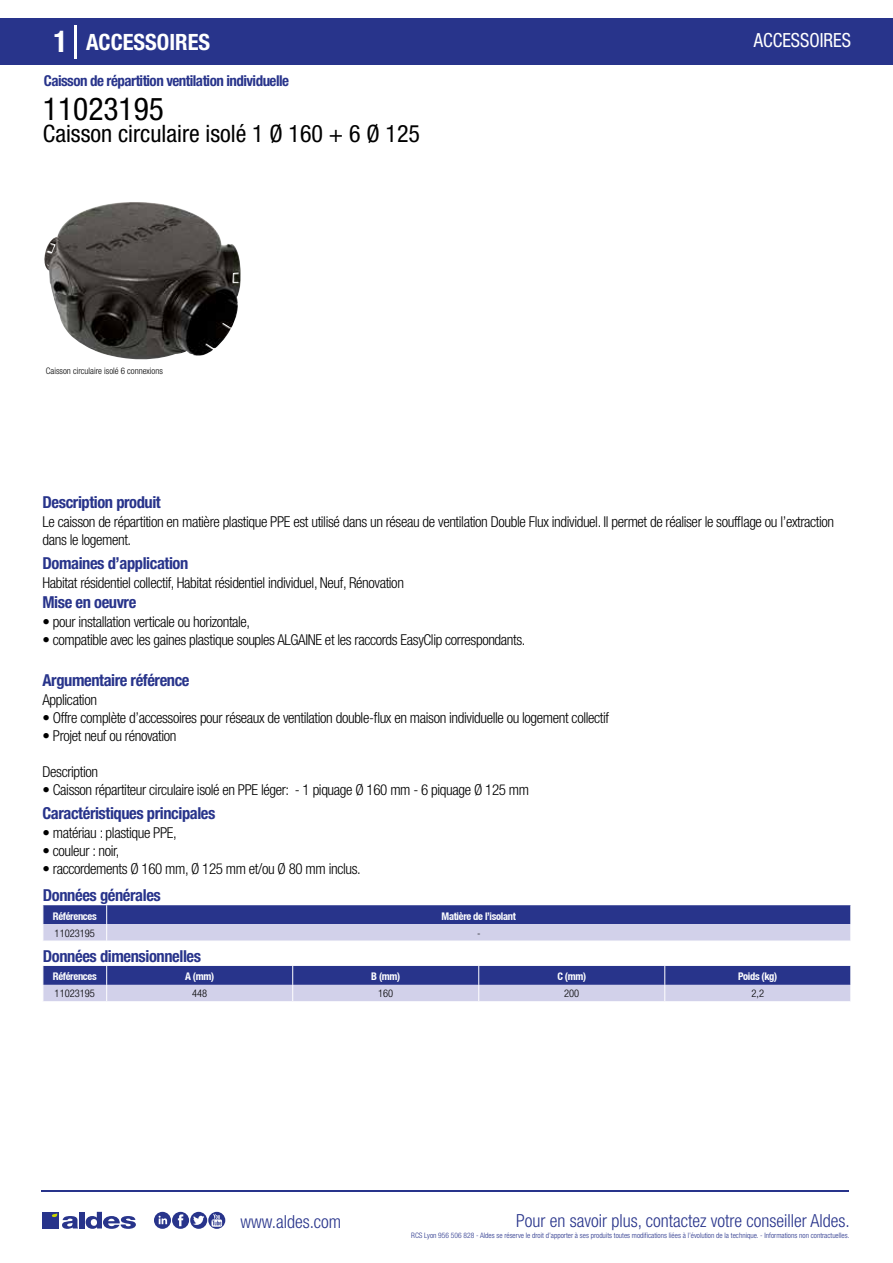
<style>
.page{position:relative;width:893px;height:1263px;background:#fff}
.page>*{position:absolute;margin:0;border:0;box-sizing:border-box;transform-origin:0 0}
.t1{font:condensed 31.5px "Helvetica Neue LT Std";color:#000}
.t2{font:condensed 24px "Helvetica Neue LT Std";color:#000}
.t3{font:700 condensed 22.5px "Helvetica Neue LT Std";color:#fff}
.t4{font:condensed 19.5px "Helvetica Neue LT Std";color:#fff;scale:.95 1}
.t5{font:300 condensed 18px "Helvetica Neue";color:#28348b}
.t6{font:700 condensed 16.5px "Helvetica Neue LT Std";letter-spacing:-.025em;color:#28348b}
.t7{font:300 condensed 15px/18px "Helvetica Neue LT Std";letter-spacing:-.025em;color:#000}
.t8{font:700 condensed 15px "Helvetica Neue LT Std";letter-spacing:-.035em;color:#28348b}
.t9{font:700 condensed 10.5px "Helvetica Neue";letter-spacing:-.03em;color:#fff}
.t10{font:300 condensed 10.5px "Helvetica Neue";color:#000}
.t11{font:300 condensed 9px "Helvetica Neue";color:#000}
.t12{font:300 condensed 7.5px "Helvetica Neue";color:#28348b}
.s1{font-size:30px}
</style>
<div class="page">
<div style="left:0;top:18px;width:893px;height:46px;background:#28348b"></div>
<hr style="left:74px;top:25px;width:2px;height:33px;background:#fff">
<img style="left:44px;top:202px;width:197px;height:158px">
<svg style="left:43px;top:905px;width:808px;height:36px;background:#7a80b9"></svg>
<svg style="left:43px;top:966px;width:808px;height:35px;background:#777db7"></svg>
<hr style="left:41px;top:1190px;width:808px;height:1px;background:#28348b">
<svg style="left:154px;top:1212px;width:71px;height:17px"></svg>
<div style="left:42px;top:1212px;width:17px;height:16px;background:#28348b"></div>
<div style="left:79px;top:1212px;width:5px;height:16px;background:#28348b"></div>
<svg style="left:86px;top:1212px;width:50px;height:17px"></svg>
<svg style="left:52px;top:1213px;width:26px;height:16px"></svg>
<h3 class="t3" style="left:54px;top:28px;width:158px"><span class="s1">1</span> ACCESSOIRES</h3>
<h3 class="t4" style="left:754px;top:29px;width:104px">ACCESSOIRES</h3>
<p class="t8" style="left:44px;top:71px;width:247px">Caisson de répartition ventilation individuelle</p>
<h1 class="t1" style="left:43px;top:91px;width:122px">11023195</h1>
<h2 class="t2" style="left:43px;top:120px;width:379px">Caisson circulaire isolé 1 Ø 160 + 6 Ø 125</h2>
<p class="t11" style="left:46px;top:365px;width:119px">Caisson circulaire isolé 6 connexions</p>
<p class="t11" style="left:73px;top:365px;width:44px">de répartition</p>
<p class="t6" style="left:43px;top:492px;width:120px">Description produit</p>
<p class="t7" style="left:43px;top:513px;width:793px">Le caisson de répartition en matière plastique PPE est utilisé dans un réseau de ventilation Double Flux individuel. Il permet de réaliser le soufflage ou l’extraction dans le logement.</p>
<p class="t7" style="left:43px;top:573px;width:363px">Habitat résidentiel collectif, Habitat résidentiel individuel, Neuf, Rénovation</p>
<p class="t7" style="left:43px;top:613px;width:209px">• pour installation verticale ou horizontale,</p>
<p class="t7" style="left:43px;top:631px;width:484px">• compatible avec les gaines plastique souples ALGAINE et les raccords EasyClip correspondants.</p>
<p class="t6" style="left:43px;top:553px;width:147px">Domaines d’application</p>
<p class="t6" style="left:43px;top:592px;width:95px">Mise en oeuvre</p>
<p class="t6" style="left:43px;top:670px;width:149px">Argumentaire référence</p>
<p class="t7" style="left:43px;top:691px;width:56px">Application</p>
<p class="t7" style="left:43px;top:709px;width:568px">• Offre complète d’accessoires pour réseaux de ventilation double-flux en maison individuelle ou logement collectif</p>
<p class="t7" style="left:43px;top:727px;width:136px">• Projet neuf ou rénovation</p>
<p class="t7" style="left:43px;top:763px;width:57px">Description</p>
<p class="t7" style="left:43px;top:781px;width:488px">• Caisson répartiteur circulaire isolé en PPE léger: - 1 piquage Ø 160 mm - 6 piquage Ø 125 mm</p>
<p class="t6" style="left:43px;top:803px;width:174px">Caractéristiques principales</p>
<p class="t7" style="left:43px;top:824px;width:136px">• matériau : plastique PPE,</p>
<p class="t7" style="left:43px;top:842px;width:78px">• couleur : noir,</p>
<p class="t7" style="left:43px;top:860px;width:320px">• raccordements Ø 160 mm, Ø 125 mm et/ou Ø 80 mm inclus.</p>
<p class="t6" style="left:43px;top:885px;width:119px">Données générales</p>
<p class="t9" style="left:53px;top:910px;width:45px">Références</p>
<p class="t9" style="left:442px;top:910px;width:76px">Matière de l’isolant</p>
<p class="t10" style="left:55px;top:927px;width:42px">11023195</p>
<p class="t10" style="left:477px;top:927px;width:5px">-</p>
<p class="t6" style="left:43px;top:946px;width:160px">Données dimensionnelles</p>
<p class="t9" style="left:53px;top:970px;width:45px">Références</p>
<p class="t9" style="left:185px;top:970px;width:30px">A (mm)</p>
<p class="t9" style="left:371px;top:970px;width:30px">B (mm)</p>
<p class="t9" style="left:557px;top:970px;width:30px">C (mm)</p>
<p class="t9" style="left:738px;top:970px;width:41px">Poids (kg)</p>
<p class="t10" style="left:55px;top:987px;width:42px">11023195</p>
<p class="t10" style="left:192px;top:987px;width:17px">448</p>
<p class="t10" style="left:378px;top:987px;width:17px">160</p>
<p class="t10" style="left:564px;top:987px;width:17px">200</p>
<p class="t10" style="left:751px;top:987px;width:14px">2,2</p>
<p class="t5" style="left:240px;top:1211px;width:102px">www.aldes.com</p>
<p class="t5" style="left:516px;top:1211px;width:335px">Pour en savoir plus, contactez votre conseiller Aldes.</p>
<p class="t12" style="left:411px;top:1230px;width:440px">RCS Lyon 956 506 828 - Aldes se réserve le droit d’apporter à ses produits toutes modifications liées à l’évolution de la technique. - Informations non contractuelles.</p>
</div>
